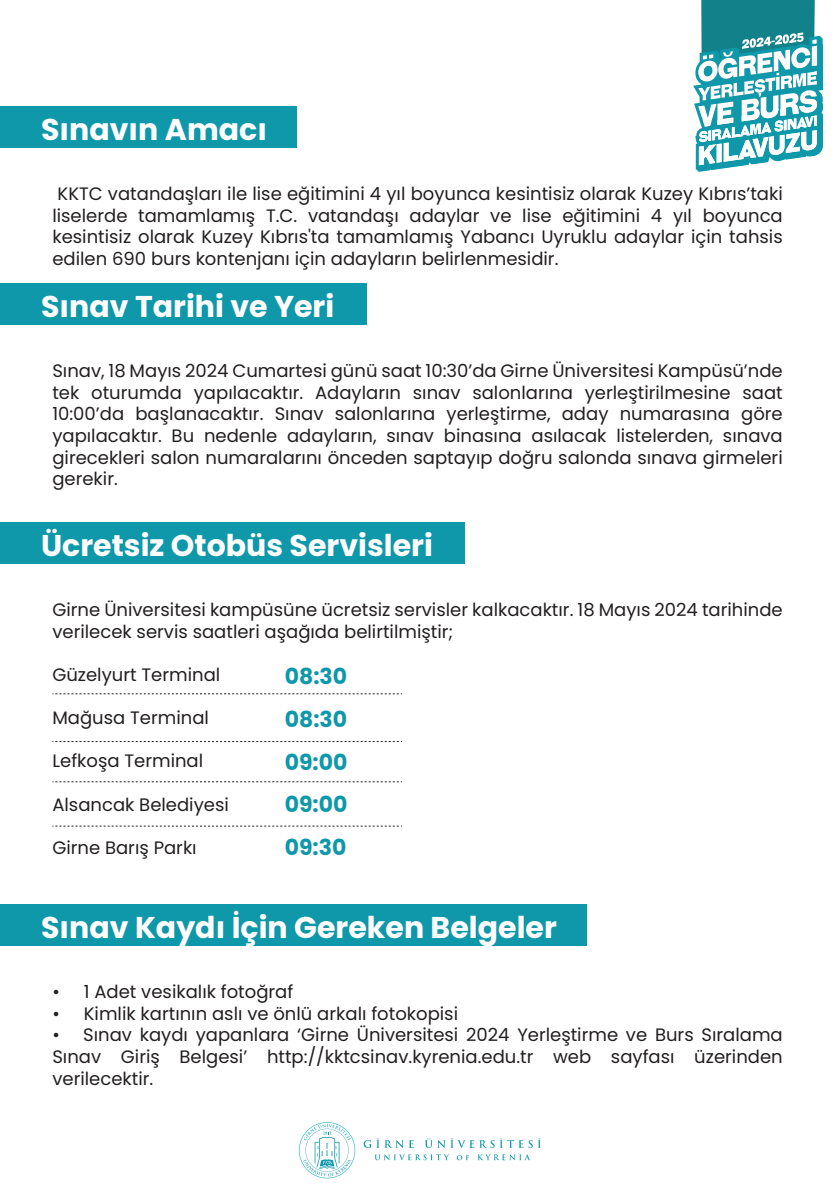
<style>
.page{position:relative;width:840px;height:1191px;background:#fff}
.page>*{position:absolute;margin:0;border:0;box-sizing:border-box;transform-origin:0 0}
.t1{font:700 30px "Poppins";color:#fff}
.t2{font:700 22px/42.8px "Poppins";color:#0f98aa;text-align:justify}
.t3{font:18px/21.6px "Poppins";color:#231f20;text-align:justify}
</style>
<div class="page">
<div style="left:0;top:107px;width:296px;height:41px;background:#0f98aa"></div>
<div style="left:0;top:283px;width:366px;height:42px;background:#0f98aa"></div>
<div style="left:0;top:904px;width:586px;height:42px;background:#0f98aa"></div>
<div style="left:0;top:522px;width:464px;height:42px;background:#0f98aa"></div>
<svg style="left:363px;top:1138px;width:50px;height:10px"></svg>
<svg style="left:424px;top:1138px;width:116px;height:10px"></svg>
<svg style="left:374px;top:1154px;width:75px;height:6px"></svg>
<svg style="left:456px;top:1155px;width:13px;height:5px"></svg>
<svg style="left:477px;top:1154px;width:53px;height:6px"></svg>
<svg style="left:299px;top:1122px;width:56px;height:56px"></svg>
<svg style="left:693px;top:0;width:129px;height:172px"></svg>
<svg style="left:52px;top:693px;width:349px;height:1px"></svg>
<svg style="left:52px;top:741px;width:349px;height:1px"></svg>
<svg style="left:52px;top:781px;width:349px;height:1px"></svg>
<svg style="left:52px;top:825px;width:347px;height:1px"></svg>
<h1 class="t1" style="left:41px;top:112px;width:227px">Sınavın Amacı</h1>
<p class="t3" style="left:52px;top:183px;width:731px">KKTC vatandaşları ile lise eğitimini 4 yıl boyunca kesintisiz olarak Kuzey Kıbrıs’taki liselerde tamamlamış T.C. vatandaşı adaylar ve lise eğitimini 4 yıl boyunca kesintisiz olarak Kuzey Kıbrıs'ta tamamlamış Yabancı Uyruklu adaylar için tahsis edilen 690 burs kontenjanı için adayların belirlenmesidir.</p>
<h1 class="t1" style="left:41px;top:289px;width:294px">Sınav Tarihi ve Yeri</h1>
<p class="t3" style="left:52px;top:360px;width:731px">Sınav, 18 Mayıs 2024 Cumartesi günü saat 10:30’da Girne Üniversitesi Kampüsü’nde tek oturumda yapılacaktır. Adayların sınav salonlarına yerleştirilmesine saat 10:00’da başlanacaktır. Sınav salonlarına yerleştirme, aday numarasına göre yapılacaktır. Bu nedenle adayların, sınav binasına asılacak listelerden, sınava girecekleri salon numaralarını önceden saptayıp doğru salonda sınava girmeleri gerekir.</p>
<h1 class="t1" style="left:41px;top:527px;width:393px">Ücretsiz Otobüs Servisleri</h1>
<p class="t3" style="left:52px;top:599px;width:731px">Girne Üniversitesi kampüsüne ücretsiz servisler kalkacaktır. 18 Mayıs 2024 tarihinde verilecek servis saatleri aşağıda belirtilmiştir;</p>
<p class="t3" style="left:52px;top:664px;width:169px">Güzelyurt Terminal</p>
<p class="t3" style="left:52px;top:707px;width:158px">Mağusa Terminal</p>
<p class="t3" style="left:52px;top:750px;width:152px">Lefkoşa Terminal</p>
<p class="t3" style="left:52px;top:793px;width:178px">Alsancak Belediyesi</p>
<p class="t3" style="left:52px;top:836px;width:146px">Girne Barış Parkı</p>
<p class="t2" style="left:284px;top:655px;width:64px">08:30<br>08:30<br>09:00<br>09:00<br>09:30</p>
<h1 class="t1" style="left:41px;top:909px;width:517px">Sınav Kaydı İçin Gereken Belgeler</h1>
<p class="t3" style="left:52px;top:981px;width:242px">• 1 Adet vesikalık fotoğraf</p>
<p class="t3" style="left:52px;top:1002px;width:407px">• Kimlik kartının aslı ve önlü arkalı fotokopisi</p>
<p class="t3" style="left:52px;top:1024px;width:731px">• Sınav kaydı yapanlara ‘Girne Üniversitesi 2024 Yerleştirme ve Burs Sıralama Sınav Giriş Belgesi’ http://kktcsinav.kyrenia.edu.tr web sayfası üzerinden verilecektir.</p>
</div>
